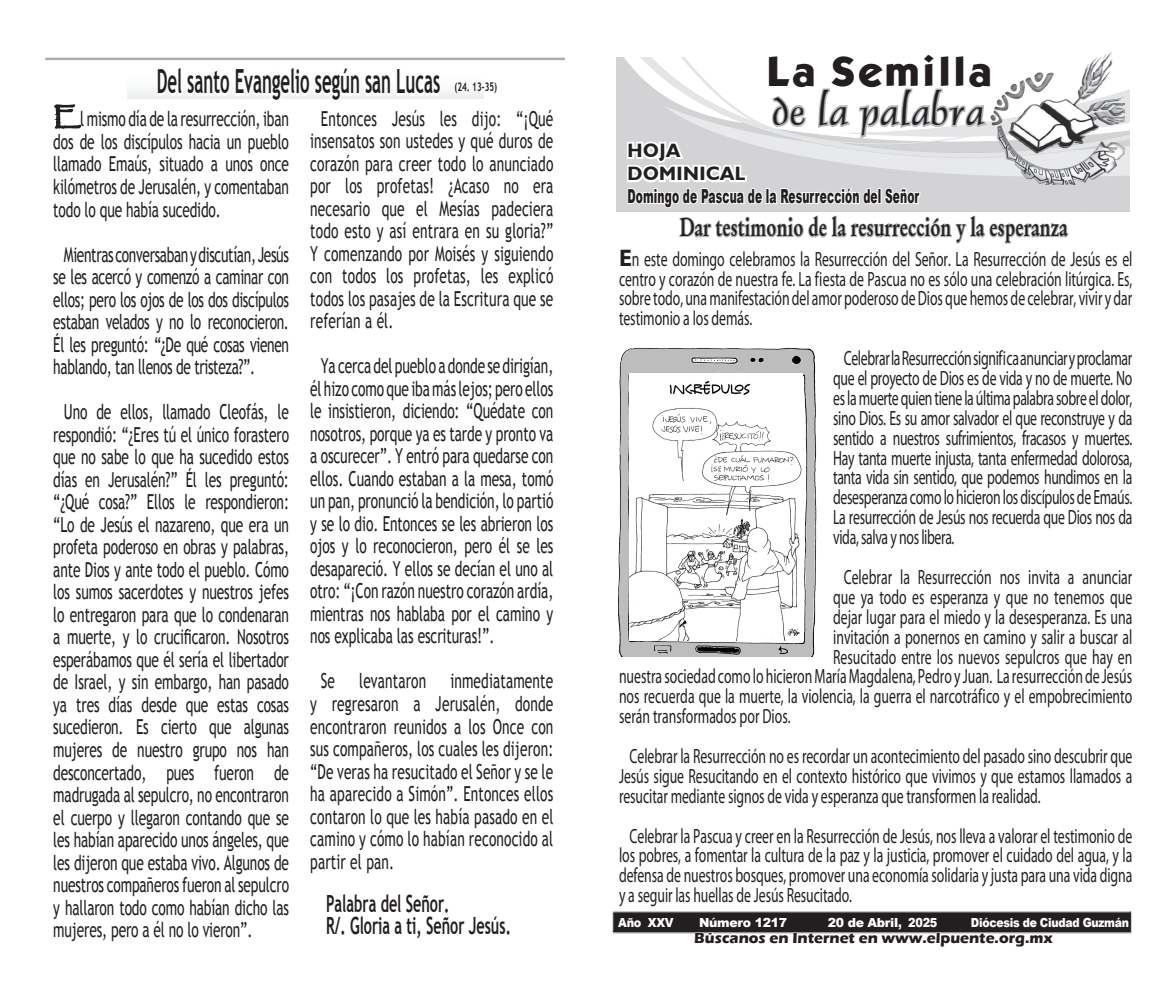
<style>
.page{position:relative;width:1170px;height:993px;background:#fff}
.page>*{position:absolute;margin:0;border:0;box-sizing:border-box;transform-origin:0 0}
._1_TEXTO_PUENTE{font:37.75px "Dauphin Plain";letter-spacing:.025em;color:#231f20;scale:1.12 1}
._1_TEXTO_PUENTE-2{font:36.38px "Kabana Bold Plain";letter-spacing:.025em;color:#231f20;scale:1.04 1}
.Títulos{font:700 33.25px "Trebuchet MS";color:#231f20;scale:.51 1}
._1_TEXTO_PUENTE-3{font:700 25.38px "Original Garamond BT";letter-spacing:.01em;color:#231f20;scale:.71 1}
.Referencia{font:700 23.75px "Trebuchet MS";color:#231f20;scale:.61 1}
.Referencia-2{font:20.62px/22.5px "Trebuchet MS";letter-spacing:-.01em;color:#231f20;text-align:justify;scale:.67 1}
.Referencia-3{font:20.62px/19.9px "Myriad Pro";color:#231f20;text-align:justify;scale:.67 1}
.t1{font:900 19.38px "Arial";letter-spacing:.01em;color:#231f20;scale:.55 1}
._1_TEXTO_PUENTE-4{font:700 19.38px "Humanist 521 BT";letter-spacing:.025em;color:#231f20}
._1_TEXTO_PUENTE-5{font:700 15px "Eras ITC";color:#231f20}
.t2{font:900 12.5px "Arial";letter-spacing:-.025em;color:#fff}
.t3{font:900 12.5px "Arial";letter-spacing:-.025em;color:#fff;scale:.87 1}
.t4{font:900 12.5px "Arial";letter-spacing:-.025em;color:#fff;scale:.9 1}
.Títulos-2{font:700 12px "Trebuchet MS";color:#231f20;scale:.67 1}
.s1{font-family:"Papyrus";font-size:24px}
.s2{font-weight:700;font-size:24px}
</style>
<div class="page">
<img style="left:616px;top:58px;width:513px;height:154px">
<img style="left:612px;top:911px;width:520px;height:22px">
<img style="left:1069px;top:52px;width:55px;height:133px">
<svg style="left:694px;top:932px;width:359px;height:2px"></svg>
<svg style="left:625px;top:57px;width:444px;height:187px"></svg>
<hr style="left:45px;top:58px;width:520px;height:2px;background:#231f20">
<svg style="left:54px;top:104px;width:28px;height:25px"></svg>
<div style="left:127px;top:73px;width:356px;height:26px;background:linear-gradient(to bottom,#fff,#eef0f2)"></div>
<svg style="left:155px;top:59px;width:288px;height:40px"></svg>
<img style="left:618px;top:347px;width:199px;height:309px">
<img style="left:629px;top:373px;width:173px;height:267px">
<p class="Títulos" style="left:157px;top:60px;width:557px">Del santo Evangelio según san Lucas</p>
<p class="Títulos-2" style="left:454px;top:80px;width:65px">(24. 13-35)</p>
<p class="Referencia-2" style="left:310px;top:107px;width:364px;text-indent:11px">Entonces Jesús les dijo: “¡Qué insensatos son ustedes y qué duros de corazón para creer todo lo anunciado por los profetas! ¿Acaso no era necesario que el Mesías padeciera todo esto y así entrara en su gloria?” Y comenzando por Moisés y siguiendo con todos los profetas, les explicó todos los pasajes de la Escritura que se referían a él.</p>
<p class="Referencia-2" style="left:310px;top:354px;width:364px;text-indent:11px">Ya cerca del pueblo a donde se dirigían, él hizo como que iba más lejos; pero ellos le insistieron, diciendo: “Quédate con nosotros, porque ya es tarde y pronto va a oscurecer”. Y entró para quedarse con ellos. Cuando estaban a la mesa, tomó un pan, pronunció la bendición, lo partió y se lo dio. Entonces se les abrieron los ojos y lo reconocieron, pero él se les desapareció. Y ellos se decían el uno al otro: “¡Con razón nuestro corazón ardía, mientras nos hablaba por el camino y nos explicaba las escrituras!”.</p>
<p class="Referencia-2" style="left:310px;top:669px;width:364px;text-indent:11px">Se levantaron inmediatamente y regresaron a Jerusalén, donde encontraron reunidos a los Once con sus compañeros, los cuales les dijeron: “De veras ha resucitado el Señor y se le ha aparecido a Simón”. Entonces ellos contaron lo que les había pasado en el camino y cómo lo habían reconocido al partir el pan.</p>
<p class="Referencia-2" style="left:53px;top:108px;width:353px"><span class="s1">E</span>l mismo día de la resurrección, iban dos de los discípulos hacia un pueblo llamado Emaús, situado a unos once kilómetros de Jerusalén, y comentaban todo lo que había sucedido.</p>
<p class="Referencia-2" style="left:53px;top:243px;width:353px;text-indent:11px">Mientras conversaban y discutían, Jesús se les acercó y comenzó a caminar con ellos; pero los ojos de los dos discípulos estaban velados y no lo reconocieron.<br>Él les preguntó: “¿De qué cosas vienen hablando, tan llenos de tristeza?”.</p>
<p class="Referencia-2" style="left:53px;top:400px;width:353px;text-indent:11px">Uno de ellos, llamado Cleofás, le respondió: “¿Eres tú el único forastero que no sabe lo que ha sucedido estos días en Jerusalén?” Él les preguntó: “¿Qué cosa?” Ellos le respondieron: “Lo de Jesús el nazareno, que era un profeta poderoso en obras y palabras, ante Dios y ante todo el pueblo. Cómo los sumos sacerdotes y nuestros jefes lo entregaron para que lo condenaran a muerte, y lo crucificaron. Nosotros esperábamos que él sería el libertador de Israel, y sin embargo, han pasado ya tres días desde que estas cosas sucedieron. Es cierto que algunas mujeres de nuestro grupo nos han desconcertado, pues fueron de madrugada al sepulcro, no encontraron el cuerpo y llegaron contando que se les habían aparecido unos ángeles, que les dijeron que estaba vivo. Algunos de nuestros compañeros fueron al sepulcro y hallaron todo como habían dicho las mujeres, pero a él no lo vieron”.</p>
<p class="Referencia" style="left:326px;top:888px;width:204px">Palabra del Señor.</p>
<p class="Referencia" style="left:326px;top:910px;width:304px">R/. Gloria a ti, Señor Jesús.</p>
<p class="_1_TEXTO_PUENTE-2" style="left:766px;top:45px;width:218px">La Semilla</p>
<p class="_1_TEXTO_PUENTE" style="left:772px;top:89px;width:190px">de la palabra</p>
<p class="_1_TEXTO_PUENTE-4" style="left:627px;top:138px;width:54px">HOJA</p>
<p class="_1_TEXTO_PUENTE-4" style="left:627px;top:161px;width:119px">DOMINICAL</p>
<p class="t1" style="left:627px;top:182px;width:532px">Domingo de Pascua de la Resurrección del Señor</p>
<p class="_1_TEXTO_PUENTE-3" style="left:679px;top:212px;width:548px">Dar testimonio de la resurrección y la esperanza</p>
<p class="Referencia-3" style="left:619px;top:248px;width:767px"><span class="s2">E</span>n este domingo celebramos la Resurrección del Señor. La Resurrección de Jesús es el centro y corazón de nuestra fe. La fiesta de Pascua no es sólo una celebración litúrgica. Es, sobre todo, una manifestación del amor poderoso de Dios que hemos de celebrar, vivir y dar testimonio a los demás.</p>
<p class="Referencia-3" style="left:833px;top:348px;width:448px;text-indent:11px">Celebrar la Resurrección significa anunciar y proclamar que el proyecto de Dios es de vida y no de muerte. No es la muerte quien tiene la última palabra sobre el dolor, sino Dios. Es su amor salvador el que reconstruye y da sentido a nuestros sufrimientos, fracasos y muertes.<br>Hay tanta muerte injusta, tanta enfermedad dolorosa, tanta vida sin sentido, que podemos hundimos en la desesperanza como lo hicieron los discípulos de Emaús.<br>La resurrección de Jesús nos recuerda que Dios nos da vida, salva y nos libera.</p>
<p class="Referencia-3" style="left:843px;top:566px;width:432px">Celebrar la Resurrección nos invita a anunciar</p>
<p class="Referencia-3" style="left:833px;top:586px;width:448px">que ya todo es esperanza y que no tenemos que</p>
<p class="Referencia-3" style="left:833px;top:606px;width:448px">dejar lugar para el miedo y la desesperanza. Es una</p>
<p class="Referencia-3" style="left:833px;top:626px;width:448px">invitación a ponernos en camino y salir a buscar al</p>
<p class="Referencia-3" style="left:833px;top:646px;width:448px">Resucitado entre los nuevos sepulcros que hay en</p>
<p class="Referencia-3" style="left:619px;top:666px;width:767px">nuestra sociedad como lo hicieron María Magdalena, Pedro y Juan. La resurrección de Jesús</p>
<p class="Referencia-3" style="left:619px;top:686px;width:767px">nos recuerda que la muerte, la violencia, la guerra el narcotráfico y el empobrecimiento</p>
<p class="Referencia-3" style="left:619px;top:705px;width:258px">serán transformados por Dios.</p>
<p class="Referencia-3" style="left:619px;top:745px;width:767px;text-indent:11px">Celebrar la Resurrección no es recordar un acontecimiento del pasado sino descubrir que Jesús sigue Resucitando en el contexto histórico que vivimos y que estamos llamados a resucitar mediante signos de vida y esperanza que transformen la realidad.</p>
<p class="Referencia-3" style="left:619px;top:825px;width:767px;text-indent:11px">Celebrar la Pascua y creer en la Resurrección de Jesús, nos lleva a valorar el testimonio de los pobres, a fomentar la cultura de la paz y la justicia, promover el cuidado del agua, y la defensa de nuestros bosques, promover una economía solidaria y justa para una vida digna y a seguir las huellas de Jesús Resucitado.</p>
<p class="t4" style="left:618px;top:912px;width:63px">Año XXV</p>
<p class="t2" style="left:699px;top:912px;width:89px">Número 1217</p>
<p class="t2" style="left:827px;top:912px;width:111px">20 de Abril, 2025</p>
<p class="t3" style="left:970px;top:912px;width:183px">Diócesis de Ciudad Guzmán</p>
<p class="_1_TEXTO_PUENTE-5" style="left:694px;top:929px;width:360px">Búscanos en Internet en www.elpuente.org.mx</p>
</div>
